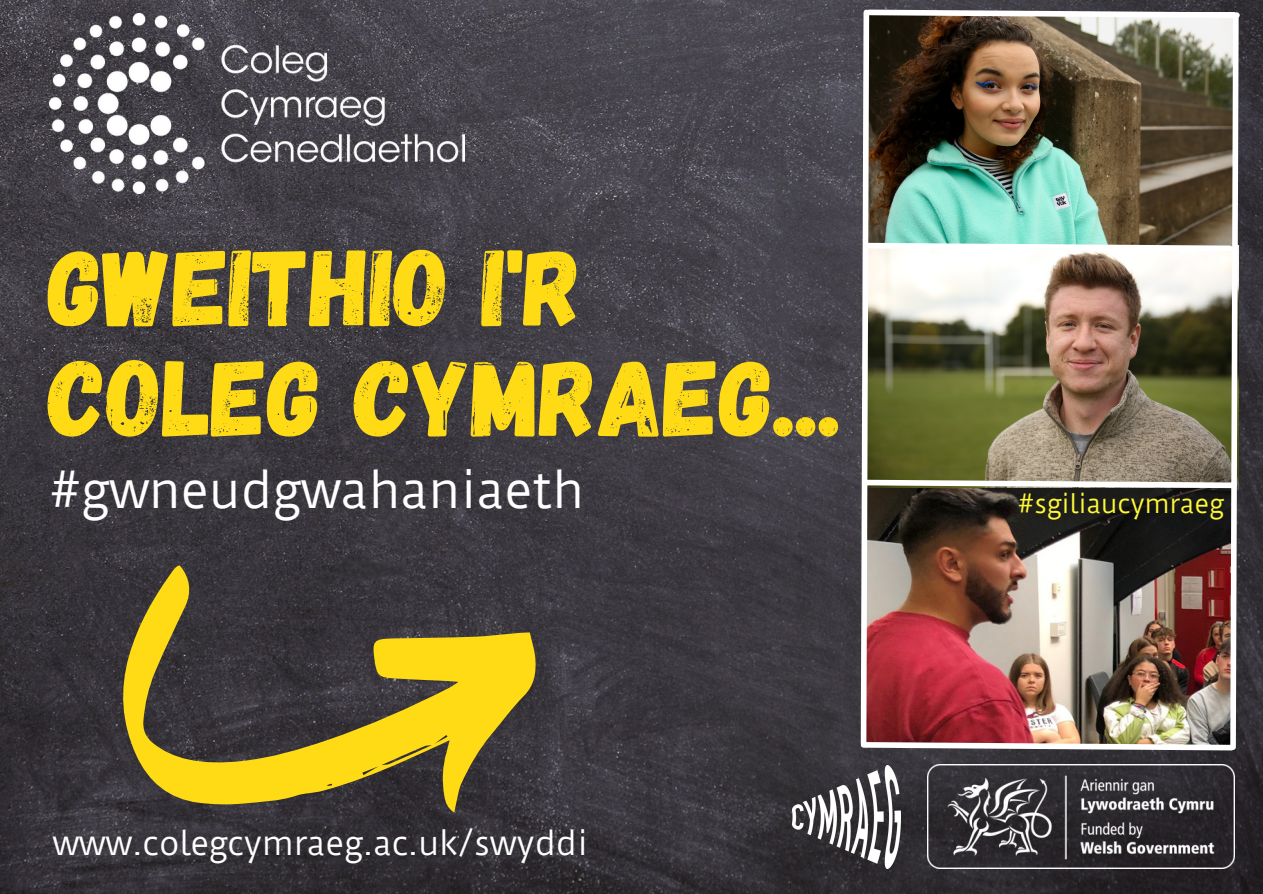
<style>
.page{position:relative;width:1263px;height:894px;background:#fff}
.page>*{position:absolute;margin:0;border:0;box-sizing:border-box;transform-origin:0 0}
.t1{font:108.15px/110.2px "Gagalin";color:#ffdb15}
.t2{font:47.85px "Duru Sans";color:#fff}
.t3{font:31.8px "Duru Sans";color:#fff}
.t4{font:24.9px "Duru Sans";color:#fef837}
</style>
<div class="page">
<img style="left:0;top:0;width:1263px;height:893px">
<svg style="left:89px;top:490px;width:478px;height:391px;background:#595035"></svg>
<img style="left:792px;top:764px;width:108px;height:104px">
<img style="left:927px;top:764px;width:307px;height:104px">
<img style="left:49px;top:14px;width:415px;height:180px">
<img style="left:858px;top:7px;width:385px;height:746px">
<p class="t1" style="left:49px;top:227px;width:795px">GWEITHIO I'R<br>COLEG CYMRAEG...</p>
<p class="t2" style="left:49px;top:460px;width:536px">#gwneudgwahaniaeth</p>
<p class="t3" style="left:53px;top:823px;width:537px">www.colegcymraeg.ac.uk/swyddi</p>
<p class="t4" style="left:1018px;top:488px;width:208px">#sgiliaucymraeg</p>
</div>
